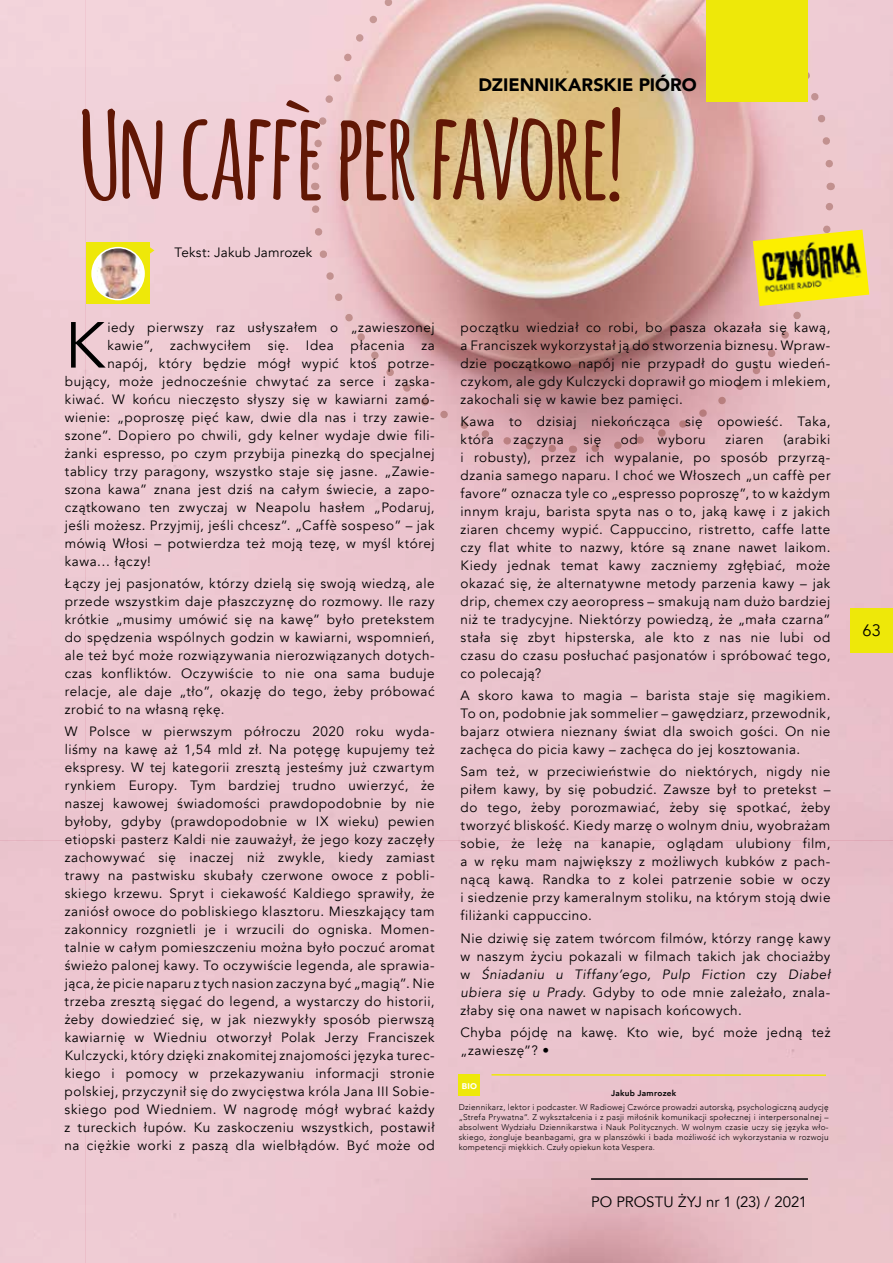
<style>
.page{position:relative;width:893px;height:1263px;background:#fff}
.page>*{position:absolute;margin:0;border:0;box-sizing:border-box;transform-origin:0 0}
.t1{font:700 119.7px "Amatic";letter-spacing:-.02em;color:#611705}
.t2{font:64.35px "Avenir";color:#000}
.t3{font:900 18px "Avenir";color:#000}
.t4{font:16.5px "Avenir";color:#000}
.t5{font:15px "Avenir";color:#000}
.t6{font:13.5px/18px "Avenir";letter-spacing:.04em;color:#000;text-align:justify}
.t7{font:13.5px "Avenir";letter-spacing:.01em;color:#000}
.t8{font:300 8.25px/9.9px "Avenir";letter-spacing:.03em;color:#000;text-align:justify}
.t9{font:800 8.25px "Avenir";letter-spacing:.03em;color:#000}
.t10{font:900 8.25px "Avenir";color:#fff}
.s1{font-style:italic}
</style>
<div class="page">
<img style="left:0;top:0;width:893px;height:1263px">
<div style="left:86px;top:242px;width:64px;height:62px;background:#eee809"></div>
<svg style="left:150px;top:247px;width:4px;height:7px"></svg>
<img style="left:92px;top:248px;width:52px;height:52px;border-radius:26px">
<div style="left:91px;top:247px;width:54px;height:53px;border:2px solid #fff;border-radius:50%"></div>
<div style="left:459px;top:1074px;width:21px;height:21px;background:#eee809"></div>
<hr style="left:491px;top:1074px;width:335px;height:2px;background:#eee809">
<svg style="left:587px;top:190px;width:248px;height:265px;background:#d4a6a4"></svg>
<svg style="left:309px;top:0;width:249px;height:183px;background:#e1c1a9"></svg>
<svg style="left:309px;top:201px;width:260px;height:254px;background:#dbb0ab"></svg>
<svg style="left:572px;top:0;width:263px;height:172px;background:#deb9a5"></svg>
<img style="left:753px;top:230px;width:116px;height:76px">
<div style="left:706px;top:0;width:102px;height:102px;background:#eee809"></div>
<div style="left:850px;top:610px;width:43px;height:43px;background:#eee809"></div>
<div style="left:850px;top:608px;width:43px;height:40px;background:#eee809"></div>
<hr style="left:591px;top:1178px;width:217px;height:2px;background:#000">
<h3 class="t3" style="left:478px;top:69px;width:220px">DZIENNIKARSKIE PIÓRO</h3>
<h1 class="t1" style="left:80px;top:69px;width:545px">Un caffè per favore!</h1>
<p class="t7" style="left:175px;top:245px;width:139px">Tekst: Jakub Jamrozek</p>
<h2 class="t2" style="left:65px;top:307px;width:42px">K</h2>
<p class="t6" style="left:107px;top:318px;width:329px">iedy pierwszy raz usłyszałem o „zawieszonej</p>
<p class="t6" style="left:107px;top:336px;width:329px">kawie”, zachwyciłem się. Idea płacenia za</p>
<p class="t6" style="left:107px;top:354px;width:329px">napój, który będzie mógł wypić ktoś potrze-</p>
<p class="t6" style="left:65px;top:372px;width:371px">bujący, może jednocześnie chwytać za serce i zaska-</p>
<p class="t6" style="left:65px;top:390px;width:371px">kiwać. W końcu nieczęsto słyszy się w kawiarni zamó-</p>
<p class="t6" style="left:65px;top:408px;width:371px">wienie: „poproszę pięć kaw, dwie dla nas i trzy zawie-</p>
<p class="t6" style="left:65px;top:426px;width:371px">szone”. Dopiero po chwili, gdy kelner wydaje dwie fili-</p>
<p class="t6" style="left:65px;top:444px;width:371px">żanki espresso, po czym przybija pinezką do specjalnej</p>
<p class="t6" style="left:65px;top:462px;width:371px">tablicy trzy paragony, wszystko staje się jasne. „Zawie-</p>
<p class="t6" style="left:65px;top:480px;width:371px">szona kawa” znana jest dziś na całym świecie, a zapo-</p>
<p class="t6" style="left:65px;top:498px;width:371px">czątkowano ten zwyczaj w Neapolu hasłem „Podaruj,</p>
<p class="t6" style="left:65px;top:516px;width:371px">jeśli możesz. Przyjmij, jeśli chcesz”. „Caffè sospeso” – jak</p>
<p class="t6" style="left:65px;top:534px;width:371px">mówią Włosi – potwierdza też moją tezę, w myśl której</p>
<p class="t6" style="left:65px;top:552px;width:88px">kawa… łączy!</p>
<p class="t6" style="left:65px;top:574px;width:371px">Łączy jej pasjonatów, którzy dzielą się swoją wiedzą, ale przede wszystkim daje płaszczyznę do rozmowy. Ile razy krótkie „musimy umówić się na kawę” było pretekstem do spędzenia wspólnych godzin w kawiarni, wspomnień, ale też być może rozwiązywania nierozwiązanych dotych&shy;czas konfliktów. Oczywiście to nie ona sama buduje relacje, ale daje „tło”, okazję do tego, żeby próbować zrobić to na własną rękę.</p>
<p class="t6" style="left:65px;top:723px;width:371px">W Polsce w pierwszym półroczu 2020 roku wyda&shy;liśmy na kawę aż 1,54 mld zł. Na potęgę kupujemy też ekspresy. W tej kategorii zresztą jesteśmy już czwartym rynkiem Europy. Tym bardziej trudno uwierzyć, że naszej kawowej świadomości prawdopodobnie by nie byłoby, gdyby (prawdopodobnie w IX wieku) pewien etiopski pasterz Kaldi nie zauważył, że jego kozy zaczęły zachowywać się inaczej niż zwykle, kiedy zamiast trawy na pastwisku skubały czerwone owoce z pobli&shy;skiego krzewu. Spryt i ciekawość Kaldiego sprawiły, że zaniósł owoce do pobliskiego klasztoru. Mieszkający tam zakonnicy rozgnietli je i wrzucili do ogniska. Momen&shy;talnie w całym pomieszczeniu można było poczuć aromat świeżo palonej kawy. To oczywiście legenda, ale sprawia&shy;jąca, że picie naparu z tych nasion zaczyna być „magią”. Nie trzeba zresztą sięgać do legend, a wystarczy do historii, żeby dowiedzieć się, w jak niezwykły sposób pierwszą kawiarnię w Wiedniu otworzył Polak Jerzy Franciszek Kulczycki, który dzięki znakomitej znajomości języka turec&shy;kiego i pomocy w przekazywaniu informacji stronie polskiej, przyczynił się do zwycięstwa króla Jana III Sobie&shy;skiego pod Wiedniem. W nagrodę mógł wybrać każdy z tureckich łupów. Ku zaskoczeniu wszystkich, postawił na ciężkie worki z paszą dla wielbłądów. Być może od</p>
<p class="t6" style="left:460px;top:318px;width:371px">początku wiedział co robi, bo pasza okazała się kawą, a Franciszek wykorzystał ją do stworzenia biznesu. Wpraw&shy;dzie początkowo napój nie przypadł do gustu wiedeń&shy;czykom, ale gdy Kulczycki doprawił go miodem i mlekiem, zakochali się w kawie bez pamięci.</p>
<p class="t6" style="left:460px;top:412px;width:371px">Kawa to dzisiaj niekończąca się opowieść. Taka, która</p>
<p class="t6" style="left:460px;top:430px;width:371px;text-indent:323px">(arabiki i robusty), przez ich wypalanie, po sposób przyrzą&shy;dzania samego naparu. I choć we Włoszech „un caffè per favore” oznacza tyle co „espresso poproszę”, to w każdym innym kraju, barista spyta nas o to, jaką kawę i z jakich ziaren chcemy wypić. Cappuccino, ristretto, caffe latte czy flat white to nazwy, które są znane nawet laikom.<br>Kiedy jednak temat kawy zaczniemy zgłębiać, może okazać się, że alternatywne metody parzenia kawy – jak drip, chemex czy aeoropress – smakują nam dużo bardziej niż te tradycyjne. Niektórzy powiedzą, że „mała czarna” stała się zbyt hipsterska, ale kto z nas nie lubi od czasu do czasu posłuchać pasjonatów i spróbować tego, co polecają?</p>
<p class="t6" style="left:460px;top:687px;width:371px">A skoro kawa to magia – barista staje się magikiem.<br>To on, podobnie jak sommelier – gawędziarz, przewodnik, bajarz otwiera nieznany świat dla swoich gości. On nie zachęca do picia kawy – zachęca do jej kosztowania.</p>
<p class="t6" style="left:460px;top:763px;width:371px">Sam też, w przeciwieństwie do niektórych, nigdy nie piłem kawy, by się pobudzić. Zawsze był to pretekst – do tego, żeby porozmawiać, żeby się spotkać, żeby tworzyć bliskość. Kiedy marzę o wolnym dniu, wyobrażam sobie, że leżę na kanapie, oglądam ulubiony film, a w ręku mam największy z możliwych kubków z pach&shy;nącą kawą. Randka to z kolei patrzenie sobie w oczy i siedzenie przy kameralnym stoliku, na którym stoją dwie filiżanki cappuccino.</p>
<p class="t6" style="left:460px;top:929px;width:371px">Nie dziwię się zatem twórcom filmów, którzy rangę kawy w naszym życiu pokazali w filmach takich jak chociażby w <span class="s1">Śniadaniu u Tiffany’ego, Pulp Fiction</span> czy <span class="s1">Diabeł ubiera się u Prady</span>. Gdyby to ode mnie zależało, znala&shy;złaby się ona nawet w napisach końcowych.</p>
<p class="t6" style="left:460px;top:1023px;width:371px">Chyba pójdę na kawę. Kto wie, być może jedną też „zawieszę”? •</p>
<p class="t6" style="left:514px;top:430px;width:52px">zaczyna</p>
<p class="t6" style="left:584px;top:430px;width:19px">się</p>
<p class="t6" style="left:621px;top:430px;width:18px">od</p>
<p class="t6" style="left:658px;top:430px;width:50px">wyboru</p>
<p class="t6" style="left:726px;top:430px;width:40px">ziaren</p>
<p class="t10" style="left:462px;top:1079px;width:17px">BIO</p>
<p class="t9" style="left:611px;top:1087px;width:67px">Jakub Jamrozek</p>
<p class="t8" style="left:459px;top:1102px;width:371px">Dziennikarz, lektor i podcaster. W Radiowej Czwórce prowadzi autorską, psychologiczną audycję „Strefa Prywatna”. Z wykształcenia i z pasji miłośnik komunikacji społecznej i interpersonalnej – absolwent Wydziału Dziennikarstwa i Nauk Politycznych. W wolnym czasie uczy się języka wło&shy;skiego, żongluje beanbagami, gra w planszówki i bada możliwość ich wykorzystania w rozwoju kompetencji miękkich. Czuły opiekun kota Vespera.</p>
<p class="t5" style="left:591px;top:1192px;width:218px">PO PROSTU ŻYJ nr 1 (23) / 2021</p>
<p class="t4" style="left:862px;top:621px;width:20px">63</p>
</div>
